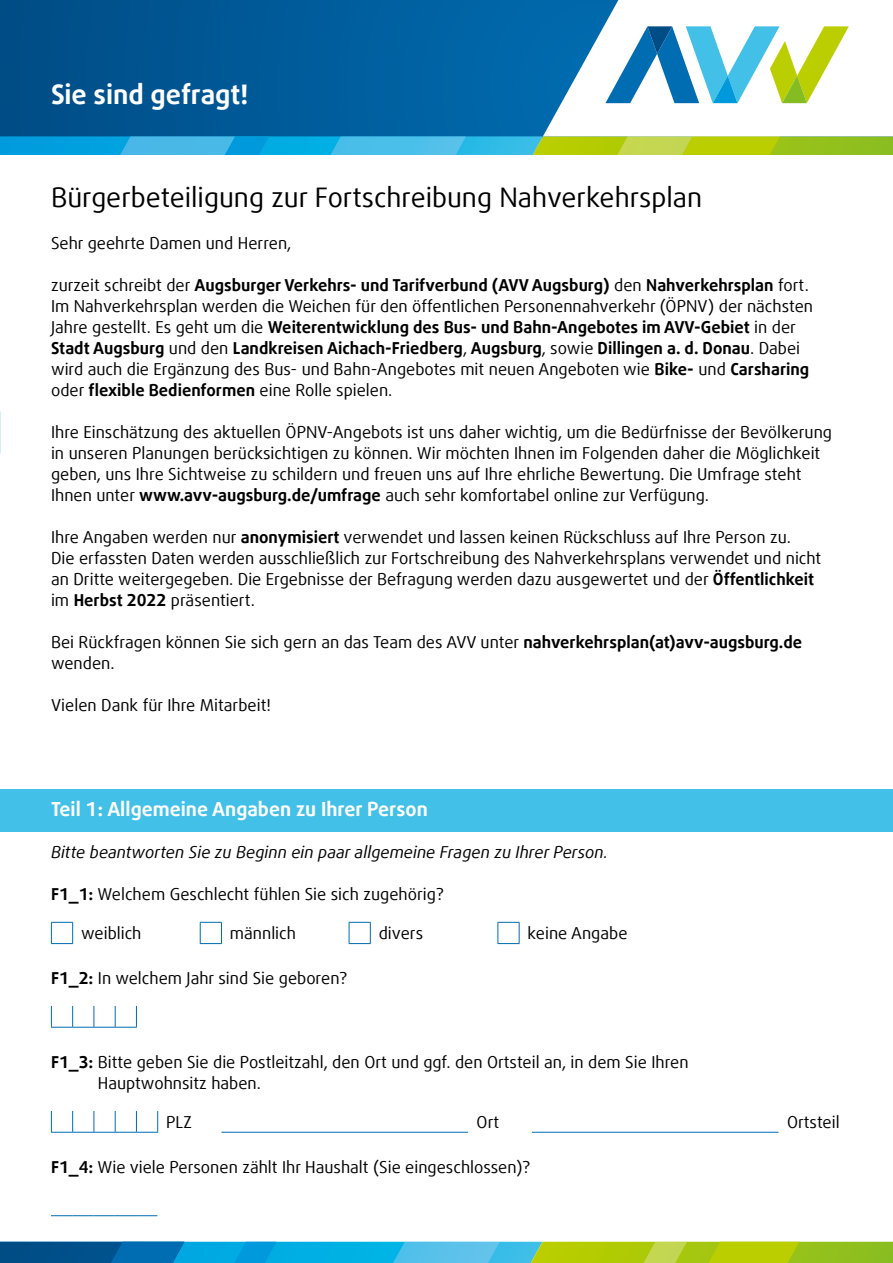
<style>
.page{position:relative;width:893px;height:1263px;background:#fff}
.page>*{position:absolute;margin:0;border:0;box-sizing:border-box;transform-origin:0 0}
.t1{font:27px "Daxline Offc";color:#000}
.t2{font:700 27px "Daxline Offc";letter-spacing:-.005em;color:#fff}
.t3{font:700 19.5px "Daxline Offc";color:#fff}
.t4{font:16.5px/21px "Daxline Offc";color:#000}
.t5{font:italic 16.5px "Daxline Offc";color:#000}
.s1{font-weight:700}
</style>
<div class="page">
<svg style="left:0;top:1241px;width:893px;height:22px;background:#55ac84"></svg>
<svg style="left:0;top:0;width:543px;height:136px;background:#005a98"></svg>
<svg style="left:0;top:136px;width:893px;height:19px;background:#5cba94"></svg>
<svg style="left:543px;top:0;width:264px;height:136px"></svg>
<svg style="left:605px;top:26px;width:244px;height:77px"></svg>
<div style="left:0;top:789px;width:893px;height:43px;background:#42c0e8"></div>
<svg style="left:51px;top:922px;width:22px;height:22px"></svg>
<svg style="left:200px;top:922px;width:22px;height:22px"></svg>
<svg style="left:349px;top:922px;width:22px;height:22px"></svg>
<svg style="left:497px;top:922px;width:23px;height:22px"></svg>
<svg style="left:51px;top:1006px;width:86px;height:22px"></svg>
<svg style="left:51px;top:1111px;width:107px;height:22px"></svg>
<hr style="left:221px;top:1132px;width:247px;height:1px;background:#006cb1">
<hr style="left:532px;top:1132px;width:246px;height:1px;background:#006cb1">
<svg style="left:51px;top:1215px;width:106px;height:1px"></svg>
<h1 class="t2" style="left:51px;top:76px;width:199px">Sie sind gefragt!</h1>
<h1 class="t1" style="left:51px;top:180px;width:653px">Bürgerbeteiligung zur Fortschreibung Nahverkehrsplan</h1>
<p class="t4" style="left:51px;top:233px;width:242px">Sehr geehrte Damen und Herren,</p>
<p class="t4" style="left:51px;top:275px;width:764px">zurzeit schreibt der <span class="s1">Augsburger Verkehrs- und Tarifverbund (AVV Augsburg)</span> den <span class="s1">Nahverkehrsplan</span> fort.<br>Im Nahverkehrsplan werden die Weichen für den öffentlichen Personennahverkehr (ÖPNV) der nächsten Jahre gestellt. Es geht um die <span class="s1">Weiterentwicklung des Bus- und Bahn-Angebotes im AVV-Gebiet</span> in der <span class="s1">Stadt Augsburg</span> und den <span class="s1">Landkreisen Aichach-Friedberg</span>, <span class="s1">Augsburg</span>, sowie <span class="s1">Dillingen a. d. Donau</span>. Dabei wird auch die Ergänzung des Bus- und Bahn-Angebotes mit neuen Angeboten wie <span class="s1">Bike-</span> und <span class="s1">Carsharing </span>oder <span class="s1">flexible Bedienformen</span> eine Rolle spielen.</p>
<p class="t4" style="left:51px;top:422px;width:783px">Ihre Einschätzung des aktuellen ÖPNV-Angebots ist uns daher wichtig, um die Bedürfnisse der Bevölkerung in unseren Planungen berücksichtigen zu können. Wir möchten Ihnen im Folgenden daher die Möglichkeit geben, uns Ihre Sichtweise zu schildern und freuen uns auf Ihre ehrliche Bewertung. Die Umfrage steht Ihnen unter <span class="s1">www.avv-augsburg.de/umfrage</span> auch sehr komfortabel online zur Verfügung.</p>
<p class="t4" style="left:51px;top:527px;width:772px">Ihre Angaben werden nur <span class="s1">anonymisiert</span> verwendet und lassen keinen Rückschluss auf Ihre Person zu.<br>Die erfassten Daten werden ausschließlich zur Fortschreibung des Nahverkehrsplans verwendet und nicht an Dritte weitergegeben. Die Ergebnisse der Befragung werden dazu ausgewertet und der <span class="s1">Öffentlichkeit </span>im <span class="s1">Herbst 2022</span> präsentiert.</p>
<p class="t4" style="left:51px;top:632px;width:753px">Bei Rückfragen können Sie sich gern an das Team des AVV unter <span class="s1">nahverkehrsplan(at)avv-augsburg.de </span>wenden.</p>
<p class="t4" style="left:51px;top:695px;width:221px">Vielen Dank für Ihre Mitarbeit!</p>
<p class="t3" style="left:51px;top:796px;width:378px">Teil 1: Allgemeine Angaben zu Ihrer Person</p>
<p class="t5" style="left:51px;top:841px;width:558px">Bitte beantworten Sie zu Beginn ein paar allgemeine Fragen zu Ihrer Person.</p>
<p class="t4" style="left:51px;top:884px;width:394px"><span class="s1">F1_1:</span> Welchem Geschlecht fühlen Sie sich zugehörig?</p>
<p class="t4" style="left:81px;top:923px;width:62px">weiblich</p>
<p class="t4" style="left:230px;top:923px;width:68px">männlich</p>
<p class="t4" style="left:379px;top:923px;width:46px">divers</p>
<p class="t4" style="left:528px;top:923px;width:101px">keine Angabe</p>
<p class="t4" style="left:51px;top:968px;width:298px"><span class="s1">F1_2:</span> In welchem Jahr sind Sie geboren?</p>
<p class="t4" style="left:98px;top:1052px;width:592px;text-indent:-47px"><span class="s1">F1_3:</span> Bitte geben Sie die Postleitzahl, den Ort und ggf. den Ortsteil an, in dem Sie Ihren<br>Hauptwohnsitz haben.</p>
<p class="t4" style="left:166px;top:1112px;width:27px">PLZ</p>
<p class="t4" style="left:477px;top:1112px;width:24px">Ort</p>
<p class="t4" style="left:787px;top:1112px;width:54px">Ortsteil</p>
<p class="t4" style="left:51px;top:1157px;width:481px"><span class="s1">F1_4:</span> Wie viele Personen zählt Ihr Haushalt (Sie eingeschlossen)?</p>
</div>
